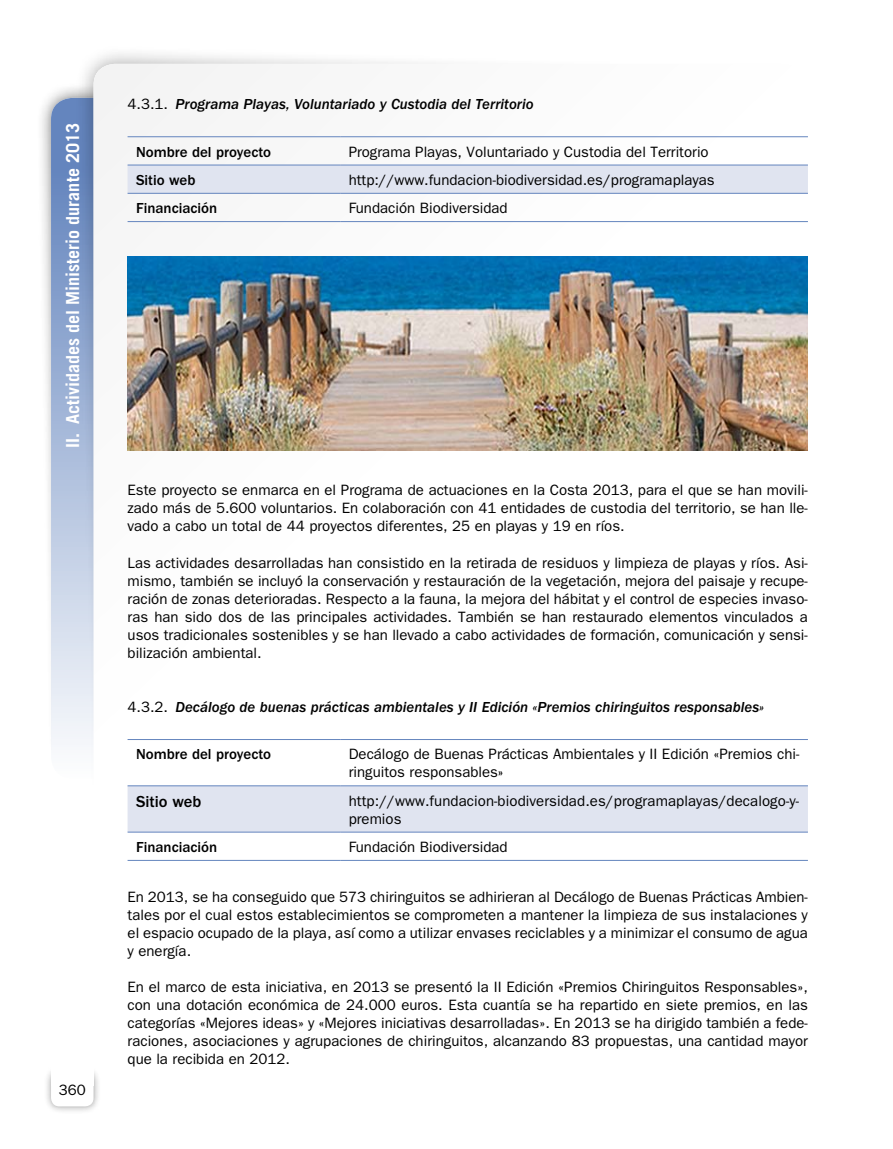
<style>
.page{position:relative;width:893px;height:1149px;background:#fff}
.page>*{position:absolute;margin:0;border:0;box-sizing:border-box;transform-origin:0 0}
.t1{font:700 18px "Trade Gothic";color:#fff}
.t2{font:500 16.5px "Franklin Gothic";color:#000}
.t3{font:15px/18px "Franklin Gothic";color:#000;text-align:justify}
.t4{font:italic 500 15px "Franklin Gothic";color:#000}
.t5{font:500 15px "Franklin Gothic";color:#000}
.s1{font-weight:400;font-style:normal}
.s2{font-weight:500}
</style>
<div class="page">
<div style="left:36px;top:82px;width:116px;height:691px;background:#000;opacity:.6"></div>
<div style="left:51px;top:98px;width:85px;height:680px;background:linear-gradient(to bottom,#5579b8,#fbfcfd);border-radius:21px"></div>
<div style="left:74px;top:45px;width:669px;height:923px;background:#000;opacity:.4"></div>
<div style="left:94px;top:64px;width:714px;height:969px;background:#fff;border-radius:21px"></div>
<div style="left:43px;top:1064px;width:58px;height:49px;background:#000;opacity:.4"></div>
<div style="left:51px;top:1071px;width:43px;height:35px;background:#fff;border-radius:9px"></div>
<div style="left:51px;top:1063px;width:43px;height:21px;background:#fff"></div>
<div style="left:128px;top:166px;width:680px;height:27px;background:#e0e4f0"></div>
<hr style="left:128px;top:136px;width:212px;height:1px;background:#6485be">
<hr style="left:340px;top:136px;width:468px;height:1px;background:#6485be">
<hr style="left:128px;top:165px;width:212px;height:1px;background:#6485be">
<hr style="left:340px;top:165px;width:468px;height:1px;background:#6485be">
<hr style="left:128px;top:193px;width:212px;height:1px;background:#6485be">
<hr style="left:340px;top:193px;width:468px;height:1px;background:#6485be">
<hr style="left:128px;top:221px;width:212px;height:1px;background:#6485be">
<hr style="left:340px;top:221px;width:468px;height:1px;background:#6485be">
<img style="left:128px;top:257px;width:680px;height:193px">
<div style="left:128px;top:786px;width:680px;height:45px;background:#e0e4f0"></div>
<hr style="left:128px;top:739px;width:212px;height:1px;background:#6485be">
<hr style="left:340px;top:739px;width:468px;height:1px;background:#6485be">
<hr style="left:128px;top:785px;width:212px;height:1px;background:#6485be">
<hr style="left:340px;top:785px;width:468px;height:1px;background:#6485be">
<hr style="left:128px;top:831px;width:212px;height:1px;background:#6485be">
<hr style="left:340px;top:831px;width:468px;height:1px;background:#6485be">
<hr style="left:128px;top:859px;width:212px;height:1px;background:#6485be">
<hr style="left:340px;top:859px;width:468px;height:1px;background:#6485be">
<p class="t1" style="left:62px;top:447px;width:326px;rotate:-90deg">II. Actividades del Ministerio durante 2013</p>
<p class="t3" style="left:59px;top:1080px;width:29px">360</p>
<p class="t4" style="left:128px;top:96px;width:408px"><span class="s1">4.3.1.</span> Programa Playas, Voluntariado y Custodia del Territorio</p>
<p class="t5" style="left:136px;top:143px;width:137px">Nombre del proyecto</p>
<p class="t3" style="left:349px;top:142px;width:362px">Programa Playas, Voluntariado y Custodia del Territorio</p>
<p class="t5" style="left:136px;top:171px;width:61px">Sitio web</p>
<p class="t3" style="left:349px;top:171px;width:368px">http://www.fundacion-biodiversidad.es/programaplayas</p>
<p class="t5" style="left:136px;top:200px;width:83px">Financiación</p>
<p class="t3" style="left:349px;top:199px;width:161px">Fundación Biodiversidad</p>
<p class="t3" style="left:128px;top:481px;width:682px">Este proyecto se enmarca en el Programa de actuaciones en la Costa 2013, para el que se han movili&shy;zado más de 5.600 voluntarios. En colaboración con 41 entidades de custodia del territorio, se han lle&shy;vado a cabo un total de 44 proyectos diferentes, 25 en playas y 19 en ríos.</p>
<p class="t3" style="left:128px;top:553px;width:682px">Las actividades desarrolladas han consistido en la retirada de residuos y limpieza de playas y ríos. Asi&shy;mismo, también se incluyó la conservación y restauración de la vegetación, mejora del paisaje y recupe&shy;ración de zonas deterioradas. Respecto a la fauna, la mejora del hábitat y el control de especies invaso&shy;ras han sido dos de las principales actividades. También se han restaurado elementos vinculados a usos tradicionales sostenibles y se han llevado a cabo actividades de formación, comunicación y sensi&shy;bilización ambiental.</p>
<p class="t4" style="left:128px;top:698px;width:638px"><span class="s1">4.3.2.</span> Decálogo de buenas prácticas ambientales y II Edición «Premios chiringuitos responsables»</p>
<p class="t5" style="left:136px;top:745px;width:137px">Nombre del proyecto</p>
<p class="t3" style="left:349px;top:745px;width:452px">Decálogo de Buenas Prácticas Ambientales y II Edición «Premios chi&shy;ringuitos responsables<span class="s2">»</span></p>
<p class="t2" style="left:136px;top:791px;width:67px">Sitio web</p>
<p class="t3" style="left:349px;top:791px;width:452px">http://www.fundacion-biodiversidad.es/programaplayas/decalogo-y&shy;premios</p>
<p class="t5" style="left:136px;top:838px;width:83px">Financiación</p>
<p class="t3" style="left:349px;top:837px;width:160px">Fundación Biodiversidad</p>
<p class="t3" style="left:128px;top:887px;width:682px">En 2013, se ha conseguido que 573 chiringuitos se adhirieran al Decálogo de Buenas Prácticas Ambien&shy;tales por el cual estos establecimientos se comprometen a mantener la limpieza de sus instalaciones y el espacio ocupado de la playa, así como a utilizar envases reciclables y a minimizar el consumo de agua y energía.</p>
<p class="t3" style="left:128px;top:977px;width:682px">En el marco de esta iniciativa, en 2013 se presentó la II Edición «Premios Chiringuitos Responsables», con una dotación económica de 24.000 euros. Esta cuantía se ha repartido en siete premios, en las categorías «Mejores ideas» y «Mejores iniciativas desarrolladas». En 2013 se ha dirigido también a fede&shy;raciones, asociaciones y agrupaciones de chiringuitos, alcanzando 83 propuestas, una cantidad mayor que la recibida en 2012.</p>
</div>
